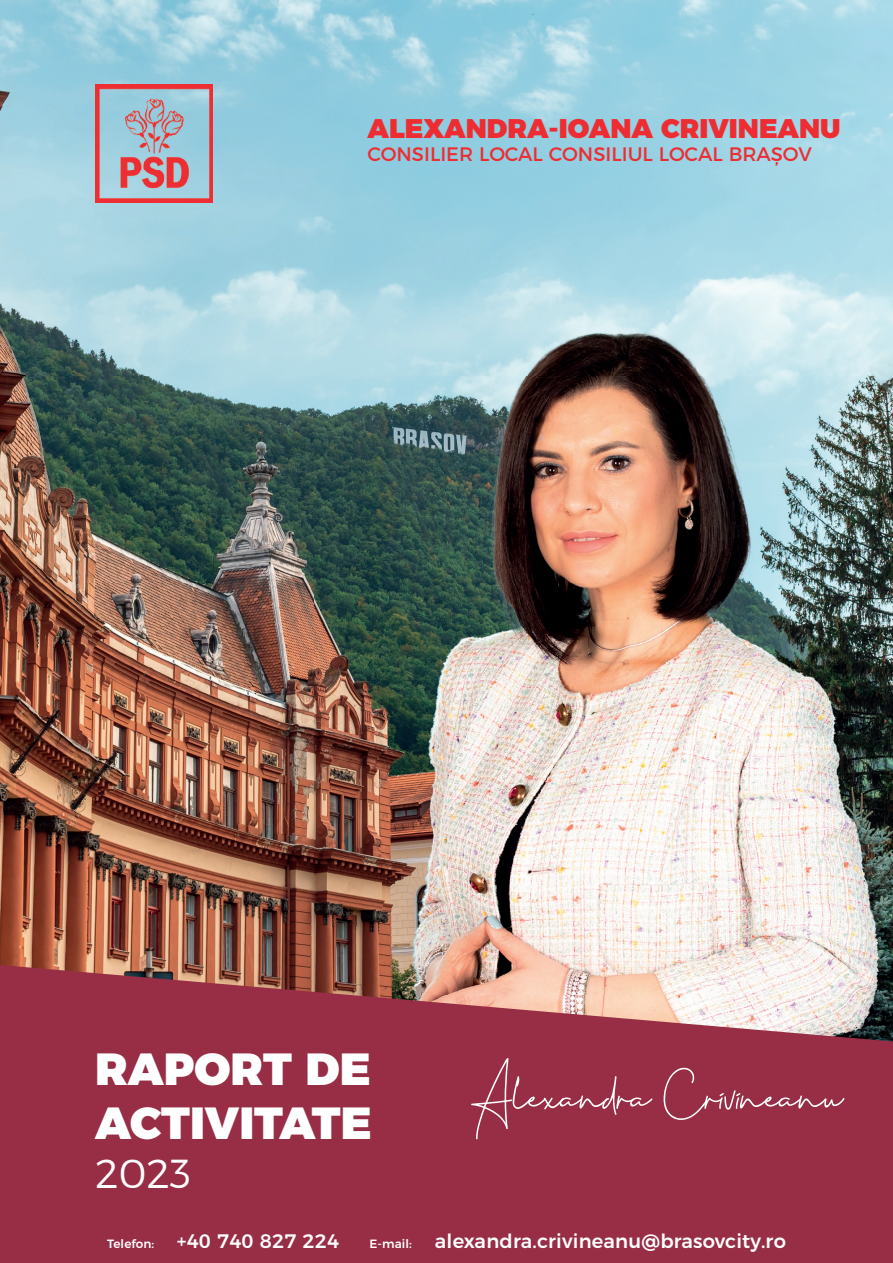
<style>
.page{position:relative;width:893px;height:1263px;background:#fff}
.page>*{position:absolute;margin:0;border:0;box-sizing:border-box;transform-origin:0 0}
.t1{font:900 45px/54px "Montserrat";color:#fff}
.t2{font:300 40.5px "Montserrat";color:#fff}
.t3{font:900 27px "Montserrat";color:#ee2d32}
.t4{font:500 19.5px "Montserrat";letter-spacing:.01em;color:#fff}
.t5{font:19.5px "Montserrat";color:#ee2d32}
.s1{font-size:12px}
</style>
<div class="page">
<img style="left:0;top:0;width:893px;height:965px">
<img style="left:95px;top:85px;width:118px;height:86px">
<img style="left:0;top:171px;width:892px;height:794px">
<svg style="left:0;top:965px;width:893px;height:298px;background:#9e4053"></svg>
<svg style="left:471px;top:1058px;width:181px;height:81px;background:#9d3b51"></svg>
<svg style="left:663px;top:1068px;width:181px;height:52px;background:#9e3c52"></svg>
<h3 class="t3" style="left:367px;top:106px;width:475px">ALEXANDRA-IOANA CRIVINEANU</h3>
<p class="t5" style="left:367px;top:139px;width:446px">CONSILIER LOCAL CONSILIUL LOCAL BRAȘOV</p>
<h1 class="t1" style="left:95px;top:1038px;width:278px">RAPORT DE<br>ACTIVITATE</h1>
<h2 class="t2" style="left:95px;top:1141px;width:98px">2023</h2>
<p class="t4" style="left:107px;top:1225px;width:234px"><span class="s1">Telefon:</span> +40 740 827 224</p>
<p class="t4" style="left:370px;top:1225px;width:418px"><span class="s1">E-mail:</span> alexandra.crivineanu@brasovcity.ro</p>
</div>
